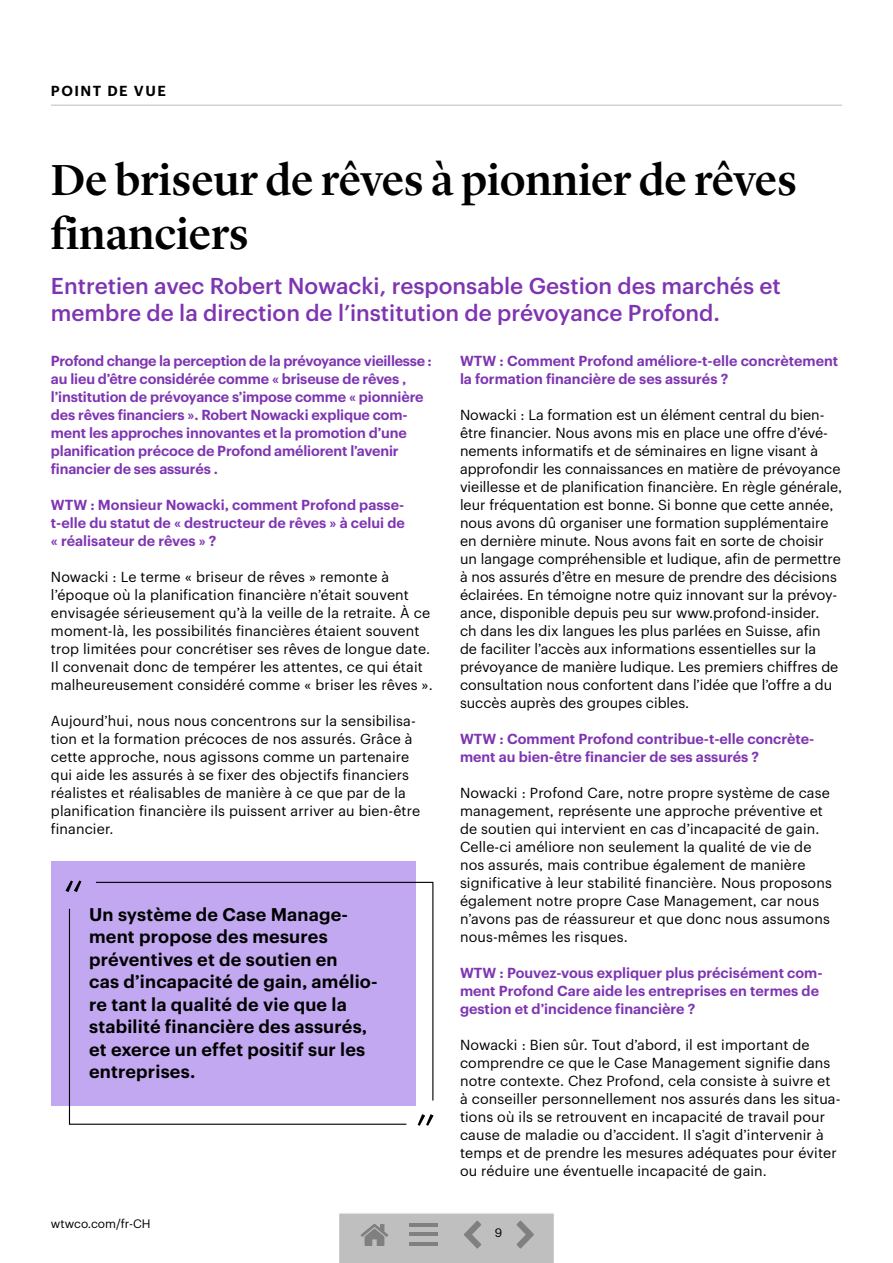
<style>
.page{position:relative;width:893px;height:1263px;background:#fff}
.page>*{position:absolute;margin:0;border:0;box-sizing:border-box;transform-origin:0 0}
.t1{font:500 45px/54px "Lyon Display";letter-spacing:-.005em;color:#000}
.t2{font:500 22.5px/27px "Graphik";color:#7f35b2}
.t3{font:600 18px/22.5px "Graphik";letter-spacing:.01em;color:#000}
.t4{font:14.25px/18px "Graphik";letter-spacing:.01em;color:#000}
.t5{font:600 14.25px/18px "Graphik";letter-spacing:-.01em;color:#7f35b2}
.t6{font:600 14.25px "Graphik";letter-spacing:.105em;color:#000}
.t7{font:12px "Graphik";color:#000}
</style>
<div class="page">
<hr style="left:51px;top:105px;width:791px;height:1px;background:#bfbfbf">
<svg style="left:68px;top:1105px;width:340px;height:20px"></svg>
<svg style="left:415px;top:881px;width:19px;height:221px"></svg>
<svg style="left:418px;top:1114px;width:16px;height:12px"></svg>
<div style="left:51px;top:861px;width:364px;height:244px;background:#c2a8f0"></div>
<svg style="left:339px;top:1213px;width:215px;height:50px;background:#b9b9b9"></svg>
<p class="t6" style="left:51px;top:80px;width:116px">POINT DE VUE</p>
<h1 class="t1" style="left:51px;top:149px;width:747px">De briseur de rêves à pionnier de rêves financiers</h1>
<h2 class="t2" style="left:51px;top:270px;width:731px">Entretien avec Robert Nowacki, responsable Gestion des marchés et membre de la direction de l’institution de prévoyance Profond.</h2>
<p class="t5" style="left:51px;top:350px;width:382px">Profond change la perception de la prévoyance vieillesse : au lieu d’être considérée comme « briseuse de rêves , l’institution de prévoyance s’impose comme « pionnière des rêves financiers ». Robert Nowacki explique com&shy;ment les approches innovantes et la promotion d’une planification précoce de Profond améliorent l’avenir financier de ses assurés .</p>
<p class="t5" style="left:51px;top:494px;width:355px;text-align:justify">WTW : Monsieur Nowacki, comment Profond passe&shy;t-elle du statut de « destructeur de rêves » à celui de « réalisateur de rêves » ?</p>
<p class="t4" style="left:51px;top:567px;width:383px">Nowacki : Le terme « briseur de rêves » remonte à l’époque où la planification financière n’était souvent envisagée sérieusement qu’à la veille de la retraite. À ce moment-là, les possibilités financières étaient souvent trop limitées pour concrétiser ses rêves de longue date.<br>Il convenait donc de tempérer les attentes, ce qui était malheureusement considéré comme « briser les rêves ».</p>
<p class="t4" style="left:51px;top:711px;width:371px">Aujourd’hui, nous nous concentrons sur la sensibilisa&shy;tion et la formation précoces de nos assurés. Grâce à cette approche, nous agissons comme un partenaire qui aide les assurés à se fixer des objectifs financiers réalistes et réalisables de manière à ce que par de la planification financière ils puissent arriver au bien-être financier.</p>
<p class="t3" style="left:89px;top:901px;width:290px">Un système de Case Manage&shy;ment propose des mesures préventives et de soutien en<br>cas d’incapacité de gain, amélio&shy;re tant la qualité de vie que la stabilité financière des assurés, et exerce un effet positif sur les entreprises.</p>
<p class="t7" style="left:51px;top:1215px;width:101px">wtwco.com/fr-CH</p>
<p class="t5" style="left:460px;top:350px;width:380px">WTW : Comment Profond améliore-t-elle concrètement la formation financière de ses assurés ?</p>
<p class="t4" style="left:460px;top:405px;width:384px">Nowacki : La formation est un élément central du bien&shy;être financier. Nous avons mis en place une offre d’évé&shy;nements informatifs et de séminaires en ligne visant à approfondir les connaissances en matière de prévoyance vieillesse et de planification financière. En règle générale, leur fréquentation est bonne. Si bonne que cette année, nous avons dû organiser une formation supplémentaire en dernière minute. Nous avons fait en sorte de choisir un langage compréhensible et ludique, afin de permettre à nos assurés d’être en mesure de prendre des décisions éclairées. En témoigne notre quiz innovant sur la prévoy&shy;ance, disponible depuis peu sur www.profond-insider.<br>ch dans les dix langues les plus parlées en Suisse, afin<br>de faciliter l’accès aux informations essentielles sur la prévoyance de manière ludique. Les premiers chiffres de consultation nous confortent dans l’idée que l’offre a du succès auprès des groupes cibles.</p>
<p class="t5" style="left:460px;top:728px;width:356px">WTW : Comment Profond contribue-t-elle concrète&shy;ment au bien-être financier de ses assurés ?</p>
<p class="t4" style="left:460px;top:782px;width:373px">Nowacki : Profond Care, notre propre système de case management, représente une approche préventive et de soutien qui intervient en cas d’incapacité de gain.<br>Celle-ci améliore non seulement la qualité de vie de nos assurés, mais contribue également de manière significative à leur stabilité financière. Nous proposons également notre propre Case Management, car nous n’avons pas de réassureur et que donc nous assumons nous-mêmes les risques.</p>
<p class="t5" style="left:460px;top:962px;width:364px">WTW : Pouvez-vous expliquer plus précisément com&shy;ment Profond Care aide les entreprises en termes de gestion et d’incidence financière ?</p>
<p class="t4" style="left:460px;top:1034px;width:382px">Nowacki : Bien sûr. Tout d’abord, il est important de comprendre ce que le Case Management signifie dans notre contexte. Chez Profond, cela consiste à suivre et à conseiller personnellement nos assurés dans les situa&shy;tions où ils se retrouvent en incapacité de travail pour cause de maladie ou d’accident. Il s’agit d’intervenir à temps et de prendre les mesures adéquates pour éviter ou réduire une éventuelle incapacité de gain.</p>
<p class="t7" style="left:495px;top:1224px;width:9px">9</p>
</div>
